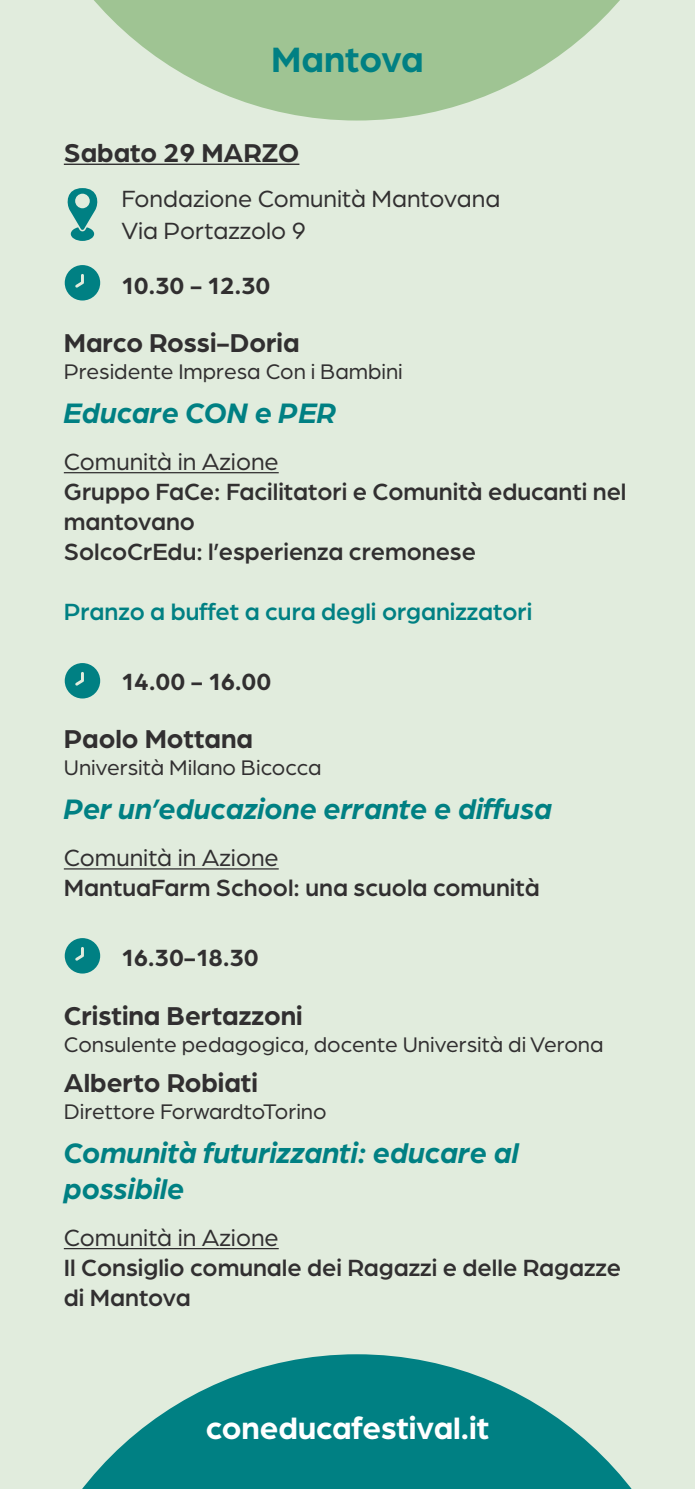
<style>
.page{position:relative;width:695px;height:1489px;background:#fff}
.page>*{position:absolute;margin:0;border:0;box-sizing:border-box;transform-origin:0 0}
.t1{font:700 37.5px "Arboria";color:#008083}
.t2{font:700 32.5px "Arboria";color:#fff}
.t3{font:italic 700 30px/36px "Arboria";color:#008083}
.t4{font:700 27.5px "Arboria";color:#312f30}
.t5{font:500 25px/30px "Arboria";color:#312f30}
.t6{font:25px/32.5px "Arboria";color:#312f30}
.t7{font:500 25px "Arboria";color:#008083}
.t8{font:700 25px "Arboria";color:#312f30}
.t9{font:22.5px "Arboria";color:#312f30}
</style>
<div class="page">
<div style="left:0;top:0;width:694px;height:1488px;background:#e1ecdd"></div>
<svg style="left:94px;top:0;width:526px;height:120px;fill:#9fc493"></svg>
<svg style="left:83px;top:1354px;width:548px;height:134px;fill:#008083"></svg>
<hr style="left:64px;top:164px;width:235px;height:1px;background:#312f30">
<hr style="left:64px;top:472px;width:215px;height:1px;background:#312f30">
<hr style="left:64px;top:868px;width:215px;height:1px;background:#312f30">
<hr style="left:64px;top:1247px;width:215px;height:2px;background:#312f30">
<svg style="left:65px;top:265px;width:35px;height:35px"></svg>
<svg style="left:67px;top:188px;width:31px;height:53px"></svg>
<svg style="left:65px;top:938px;width:35px;height:35px"></svg>
<svg style="left:65px;top:663px;width:35px;height:35px"></svg>
<h1 class="t1" style="left:271px;top:33px;width:154px">Mantova</h1>
<p class="t4" style="left:64px;top:133px;width:237px">Sabato 29 MARZO</p>
<p class="t6" style="left:121px;top:181px;width:380px">Fondazione Comunità Mantovana<br>Via Portazzolo 9</p>
<p class="t8" style="left:121px;top:268px;width:150px">10.30 - 12.30</p>
<p class="t4" style="left:64px;top:324px;width:237px">Marco Rossi-Doria</p>
<p class="t9" style="left:64px;top:357px;width:340px">Presidente Impresa Con i Bambini</p>
<p class="t3" style="left:64px;top:393px;width:275px">Educare CON e PER</p>
<p class="t6" style="left:64px;top:444px;width:216px">Comunità in Azione</p>
<p class="t5" style="left:64px;top:475px;width:564px">Gruppo FaCe: Facilitatori e Comunità educanti nel mantovano<br>SolcoCrEdu: l’esperienza cremonese</p>
<p class="t7" style="left:64px;top:595px;width:470px">Pranzo a buffet a cura degli organizzatori</p>
<p class="t8" style="left:121px;top:664px;width:151px">14.00 - 16.00</p>
<p class="t4" style="left:64px;top:720px;width:191px">Paolo Mottana</p>
<p class="t9" style="left:64px;top:753px;width:259px">Università Milano Bicocca</p>
<p class="t3" style="left:64px;top:789px;width:489px">Per un’educazione errante e diffusa</p>
<p class="t6" style="left:64px;top:840px;width:216px">Comunità in Azione</p>
<p class="t5" style="left:64px;top:871px;width:477px">MantuaFarm School: una scuola comunità</p>
<p class="t8" style="left:121px;top:940px;width:139px">16.30-18.30</p>
<p class="t4" style="left:64px;top:996px;width:240px">Cristina Bertazzoni</p>
<p class="t9" style="left:64px;top:1029px;width:541px">Consulente pedagogica, docente Università di Verona</p>
<p class="t4" style="left:64px;top:1063px;width:195px">Alberto Robiati</p>
<p class="t9" style="left:64px;top:1096px;width:264px">Direttore ForwardtoTorino</p>
<p class="t3" style="left:64px;top:1132px;width:456px">Comunità futurizzanti: educare al possibile</p>
<p class="t6" style="left:64px;top:1220px;width:216px">Comunità in Azione</p>
<p class="t5" style="left:64px;top:1251px;width:558px">Il Consiglio comunale dei Ragazzi e delle Ragazze di Mantova</p>
<h2 class="t2" style="left:206px;top:1405px;width:285px">coneducafestival.it</h2>
</div>
